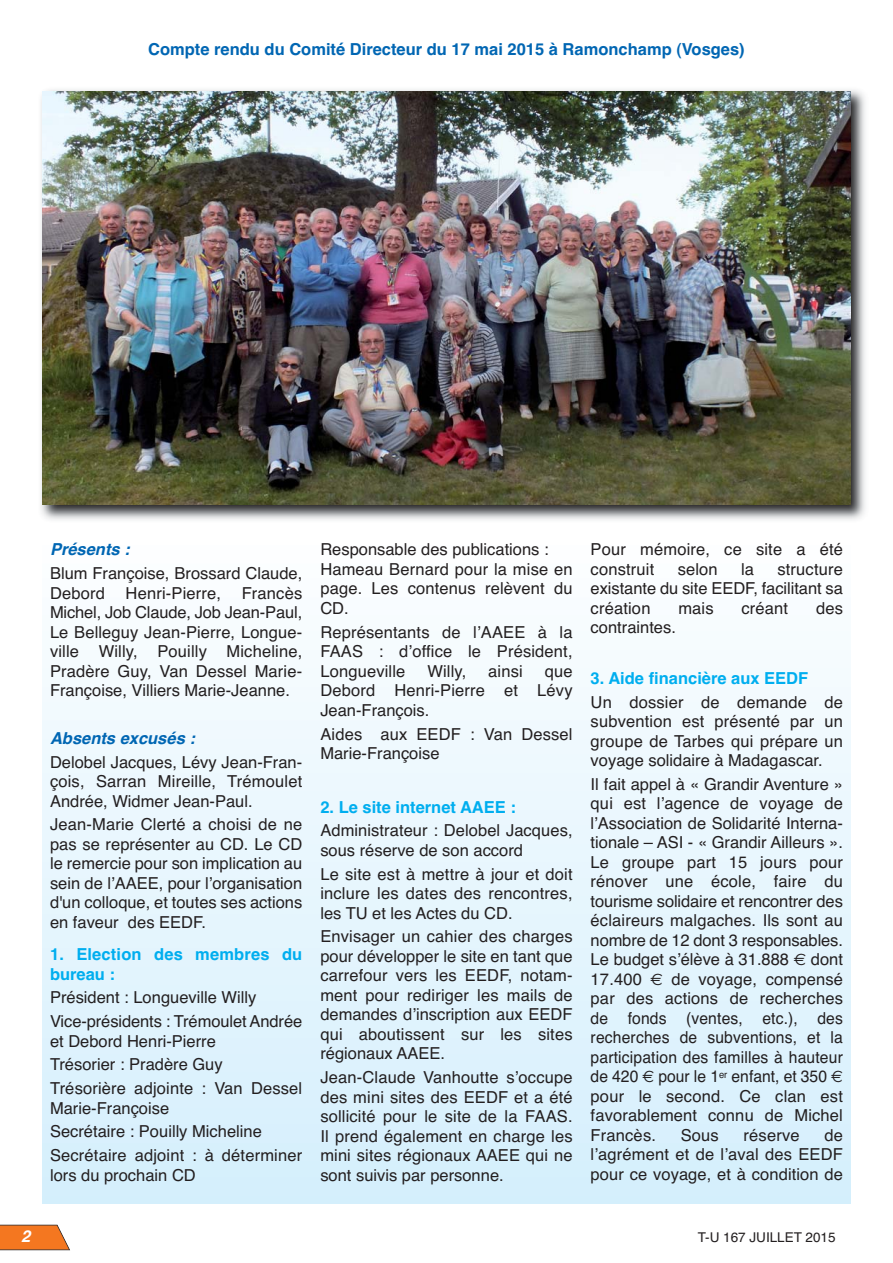
<style>
.page{position:relative;width:893px;height:1263px;background:#fff}
.page>*{position:absolute;margin:0;border:0;box-sizing:border-box;transform-origin:0 0}
.t1{font:16.5px/19.5px "Helvetica";letter-spacing:.005em;color:#231f20;text-align:justify}
.t2{font:700 16.5px/19.5px "Helvetica";color:#00aeef}
.t3{font:700 16.5px "Helvetica";color:#0066b3}
.t4{font:italic 700 16.5px "Helvetica";color:#0066b3}
.t5{font:italic 700 16.5px "Helvetica";color:#fff}
.t6{font:13.5px "Helvetica";color:#231f20}
.s1{font-family:"Euro Sans"}
</style>
<div class="page">
<svg style="left:0;top:1225px;width:70px;height:25px;background:#ea7f34"></svg>
<img style="left:41px;top:89px;width:824px;height:431px">
<img style="left:43px;top:91px;width:807px;height:413px">
<p class="t3" style="left:148px;top:43px;width:598px">Compte rendu du Comité Directeur du 17 mai 2015 à Ramonchamp (Vosges)</p>
<p class="t4" style="left:50px;top:544px;width:85px">Présents :</p>
<p class="t1" style="left:50px;top:565px;width:254px">Blum Françoise, Brossard Claude,<br>Debord</p>
<p class="t1" style="left:50px;top:585px;width:254px;text-indent:192px">Francès Michel, Job Claude, Job Jean-Paul, Le Belleguy Jean-Pierre, Longue&shy;ville Willy, Pouilly Micheline, Pradère Guy, Van Dessel Marie-Françoise, Villiers Marie-Jeanne.</p>
<p class="t4" style="left:50px;top:732px;width:150px">Absents excusés :</p>
<p class="t1" style="left:50px;top:753px;width:254px">Delobel Jacques, Lévy Jean-Fran&shy;çois, Sarran Mireille, Trémoulet Andrée, Widmer Jean-Paul.</p>
<p class="t1" style="left:50px;top:816px;width:254px">Jean-Marie Clerté a choisi de ne pas se représenter au CD. Le CD le remercie pour son implication au sein de lʼAAEE, pour lʼorganisation d'un colloque, et toutes ses actions en faveur des EEDF.</p>
<p class="t2" style="left:50px;top:946px;width:254px">1. Election des membres du bureau :</p>
<p class="t1" style="left:50px;top:987px;width:254px;line-height:23.7px">Président : Longueville Willy<br>Vice-présidents : Trémoulet Andrée</p>
<p class="t1" style="left:50px;top:1030px;width:254px;line-height:23.7px;text-align:left">et Debord Henri-Pierre<br>Trésorier : Pradère Guy<br>Trésorière adjointe : Van Dessel</p>
<p class="t1" style="left:50px;top:1097px;width:254px;line-height:23.7px;text-align:left">Marie-Françoise<br>Secrétaire : Pouilly Micheline<br>Secrétaire adjoint : à déterminer</p>
<p class="t1" style="left:50px;top:1166px;width:147px">lors du prochain CD</p>
<p class="t1" style="left:126px;top:585px;width:97px">Henri-Pierre,</p>
<p class="t1" style="left:320px;top:541px;width:254px;text-align:left">Responsable des publications :<br>Hameau Bernard pour la mise en page. Les contenus relèvent du<br>CD.</p>
<p class="t1" style="left:320px;top:624px;width:254px">Représentants de lʼAAEE à la FAAS : dʼoffice le Président, Longueville</p>
<p class="t1" style="left:427px;top:663px;width:41px">Willy,</p>
<p class="t1" style="left:488px;top:663px;width:36px">ainsi</p>
<p class="t1" style="left:320px;top:663px;width:254px;text-indent:224px">que Debord Henri-Pierre et Lévy Jean-François.</p>
<p class="t1" style="left:320px;top:725px;width:254px">Aides aux EEDF : Van Dessel<br>Marie-Françoise</p>
<p class="t2" style="left:320px;top:798px;width:197px">2. Le site internet AAEE :</p>
<p class="t1" style="left:320px;top:822px;width:254px">Administrateur : Delobel Jacques, sous réserve de son accord</p>
<p class="t1" style="left:320px;top:865px;width:254px">Le site est à mettre à jour et doit inclure les dates des rencontres, les TU et les Actes du CD.</p>
<p class="t1" style="left:320px;top:928px;width:254px">Envisager un cahier des charges pour développer le site en tant que carrefour vers les EEDF, notam&shy;ment pour rediriger les mails de demandes dʼinscription aux EEDF qui aboutissent sur les sites régionaux AAEE.</p>
<p class="t1" style="left:320px;top:1069px;width:254px">Jean-Claude Vanhoutte sʼoccupe des mini sites des EEDF et a été sollicité pour le site de la FAAS.<br>Il prend également en charge les mini sites régionaux AAEE qui ne sont suivis par personne.</p>
<p class="t1" style="left:591px;top:541px;width:254px">Pour mémoire, ce site a été construit</p>
<p class="t1" style="left:678px;top:561px;width:42px">selon</p>
<p class="t1" style="left:741px;top:561px;width:15px">la</p>
<p class="t1" style="left:591px;top:561px;width:254px;text-indent:187px">structure existante du site EEDF, facilitant sa création</p>
<p class="t1" style="left:678px;top:600px;width:37px">mais</p>
<p class="t1" style="left:741px;top:600px;width:48px">créant</p>
<p class="t1" style="left:816px;top:600px;width:28px">des</p>
<p class="t1" style="left:591px;top:619px;width:87px">contraintes.</p>
<p class="t2" style="left:591px;top:670px;width:219px">3. Aide financière aux EEDF</p>
<p class="t1" style="left:591px;top:694px;width:254px">Un dossier de demande de subvention est présenté par un groupe de Tarbes qui prépare un voyage solidaire à Madagascar.</p>
<p class="t1" style="left:591px;top:776px;width:254px">Il fait appel à « Grandir Aventure » qui est lʼagence de voyage de lʼAssociation de Solidarité Interna&shy;tionale – ASI - « Grandir Ailleurs ».<br>Le groupe part 15 jours pour rénover une école, faire du tourisme solidaire et rencontrer des éclaireurs malgaches. Ils sont au nombre de 12 dont 3 responsables.<br>Le budget sʼélève à 31.888 <span class="s1">€</span> dont 17.400 <span class="s1">€</span> de voyage, compensé par des actions de recherches de fonds (ventes, etc.), des recherches de subventions, et la participation des familles à hauteur de 420 <span class="s1">€</span> pour le 1<sup>er</sup> enfant, et 350 <span class="s1">€ </span>pour le second. Ce clan est favorablement connu de Michel Francès.</p>
<p class="t1" style="left:681px;top:1127px;width:40px">Sous</p>
<p class="t1" style="left:744px;top:1127px;width:58px">réserve</p>
<p class="t1" style="left:591px;top:1127px;width:254px;text-indent:234px">de lʼagrément et de lʼaval des EEDF pour ce voyage, et à condition de</p>
<p class="t5" style="left:21px;top:1230px;width:14px">2</p>
<p class="t6" style="left:698px;top:1232px;width:139px">T-U 167 JUILLET 2015</p>
</div>
